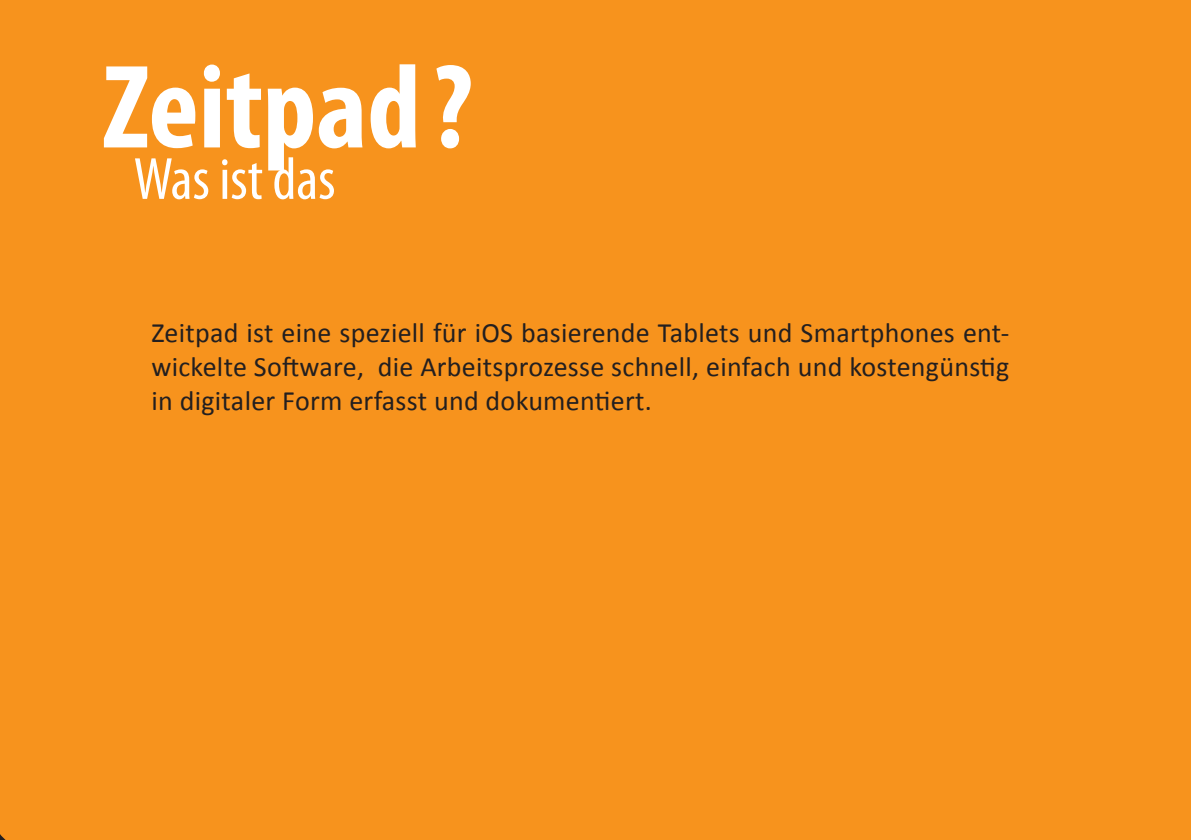
<style>
.page{position:relative;width:1191px;height:840px;background:#fff}
.page>*{position:absolute;margin:0;border:0;box-sizing:border-box;transform-origin:0 0}
.t1{font:700 condensed 120px "Myriad Pro";color:#fff}
.t2{font:condensed 60px "Myriad Pro";color:#fff}
.t3{font:28px/33.6px "Calibri";letter-spacing:.01em;color:#231f20;text-align:justify}
</style>
<div class="page">
<div style="left:0;top:0;width:1191px;height:839px;background:#f7931d"></div>
<p class="t1" style="left:103px;top:32px;width:372px">Zeitpad?</p>
<p class="t2" style="left:134px;top:143px;width:203px">Was ist das</p>
<p class="t3" style="left:151px;top:316px;width:859px">Zeitpad ist eine speziell für iOS basierende Tablets und Smartphones ent&shy;wickelte Software, die Arbeitsprozesse schnell, einfach und kostengünstig in digitaler Form erfasst und dokumentiert.</p>
</div>
